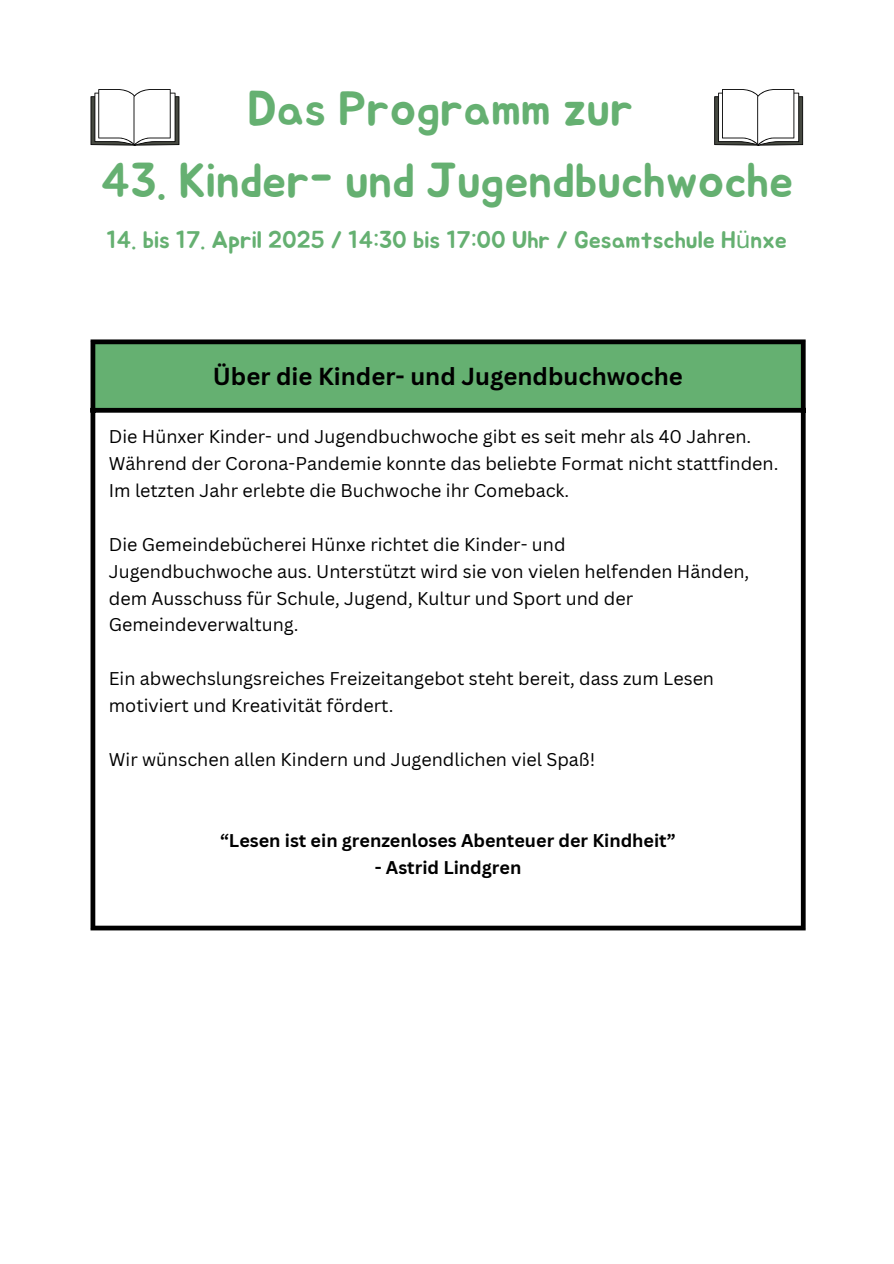
<style>
.page{position:relative;width:894px;height:1264px;background:#fff}
.page>*{position:absolute;margin:0;border:0;box-sizing:border-box;transform-origin:0 0}
.t1{font:47.85px "Jua";color:#65b071}
.t2{font:23.85px "Jua";color:#65b071}
.t3{font:700 23.85px "Canva Sans";color:#000}
.t4{font:18px "Canva Sans";color:#000}
.t5{font:700 18px "Canva Sans";color:#000}
.s1{font-family:"Noto Sans"}
</style>
<div class="page">
<svg style="left:90px;top:89px;width:89px;height:56px"></svg>
<svg style="left:714px;top:89px;width:88px;height:56px"></svg>
<div style="left:93px;top:341px;width:710px;height:69px;background:#65b071"></div>
<div style="left:90px;top:344px;width:5px;height:581px;background:#000"></div>
<div style="left:800px;top:344px;width:5px;height:581px;background:#000"></div>
<div style="left:90px;top:339px;width:715px;height:5px;background:#000"></div>
<hr style="left:90px;top:408px;width:715px;height:4px;background:#000">
<div style="left:90px;top:925px;width:715px;height:5px;background:#000"></div>
<h1 class="t1" style="left:248px;top:87px;width:387px">Das Programm zur</h1>
<h1 class="t1" style="left:100px;top:158px;width:694px">43. Kinder- und Jugendbuchwoche</h1>
<p class="t2" style="left:107px;top:229px;width:681px">14. bis 17. April 2025 / 14:30 bis 17:00 Uhr / Gesamtschule H<span class="s1">ü</span>nxe</p>
<p class="t3" style="left:213px;top:359px;width:471px">Über die Kinder- und Jugendbuchwoche</p>
<p class="t4" style="left:109px;top:424px;width:643px">Die Hünxer Kinder- und Jugendbuchwoche gibt es seit mehr als 40 Jahren.</p>
<p class="t4" style="left:109px;top:450px;width:671px">Während der Corona-Pandemie konnte das beliebte Format nicht stattfinden.</p>
<p class="t4" style="left:109px;top:477px;width:462px">Im letzten Jahr erlebte die Buchwoche ihr Comeback.</p>
<p class="t4" style="left:109px;top:531px;width:458px">Die Gemeindebücherei Hünxe richtet die Kinder- und</p>
<p class="t4" style="left:109px;top:558px;width:641px">Jugendbuchwoche aus. Unterstützt wird sie von vielen helfenden Händen,</p>
<p class="t4" style="left:109px;top:585px;width:525px">dem Ausschuss für Schule, Jugend, Kultur und Sport und der</p>
<p class="t4" style="left:109px;top:612px;width:191px">Gemeindeverwaltung.</p>
<p class="t4" style="left:109px;top:666px;width:606px">Ein abwechslungsreiches Freizeitangebot steht bereit, dass zum Lesen</p>
<p class="t4" style="left:109px;top:693px;width:286px">motiviert und Kreativität fördert.</p>
<p class="t4" style="left:109px;top:746px;width:488px">Wir wünschen allen Kindern und Jugendlichen viel Spaß!</p>
<p class="t5" style="left:220px;top:827px;width:457px">“Lesen ist ein grenzenloses Abenteuer der Kindheit”</p>
<p class="t5" style="left:374px;top:854px;width:148px">- Astrid Lindgren</p>
</div>
